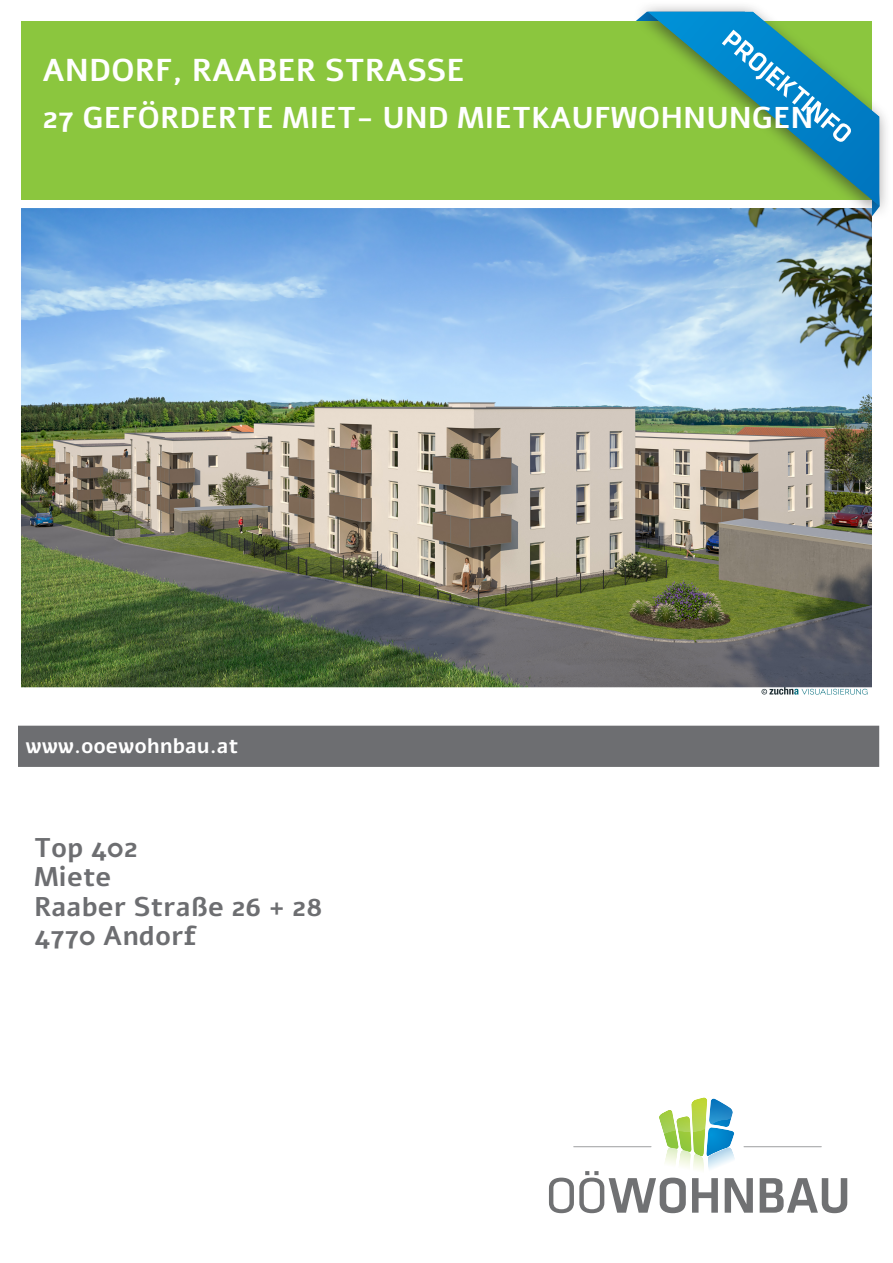
<style>
.page{position:relative;width:893px;height:1263px;background:#fff}
.page>*{position:absolute;margin:0;border:0;box-sizing:border-box;transform-origin:0 0}
.t1{font:700 31.5px "Alef";color:#fff}
.t2{font:700 30px "Alef";color:#fff}
.t3{font:700 27px/29.5px "Alef";color:#6d6e71}
.t4{font:700 21px "Alef";color:#fff}
</style>
<div class="page">
<div style="left:21px;top:21px;width:851px;height:178px;background:#8bc63e"></div>
<hr style="left:744px;top:1146px;width:77px;height:1px;background:#9d9ea0">
<svg style="left:760px;top:1178px;width:87px;height:35px"></svg>
<svg style="left:549px;top:1097px;width:204px;height:116px"></svg>
<div style="left:633px;top:1px;width:258px;height:221px;background:#231f20;opacity:.55"></div>
<svg style="left:614px;top:12px;width:266px;height:210px"></svg>
<div style="left:26px;top:733px;width:846px;height:26px;background:#6d6e71"></div>
<div style="left:18px;top:726px;width:861px;height:41px;border:8px solid #6d6e71"></div>
<img style="left:21px;top:208px;width:851px;height:487px">
<div style="left:26px;top:733px;width:212px;height:26px;background:#6d6e71"></div>
<p class="t1" style="left:43px;top:49px;width:424px">ANDORF, RAABER STRASSE</p>
<p class="t2" style="left:43px;top:97px;width:772px">27 GEFÖRDERTE MIET- UND MIETKAUFWOHNUNGEN</p>
<p class="t4" style="left:26px;top:732px;width:214px">www.ooewohnbau.at</p>
<p class="t3" style="left:34px;top:833px;width:290px">Top 402<br>Miete<br>Raaber Straße 26 + 28<br>4770 Andorf</p>
</div>
